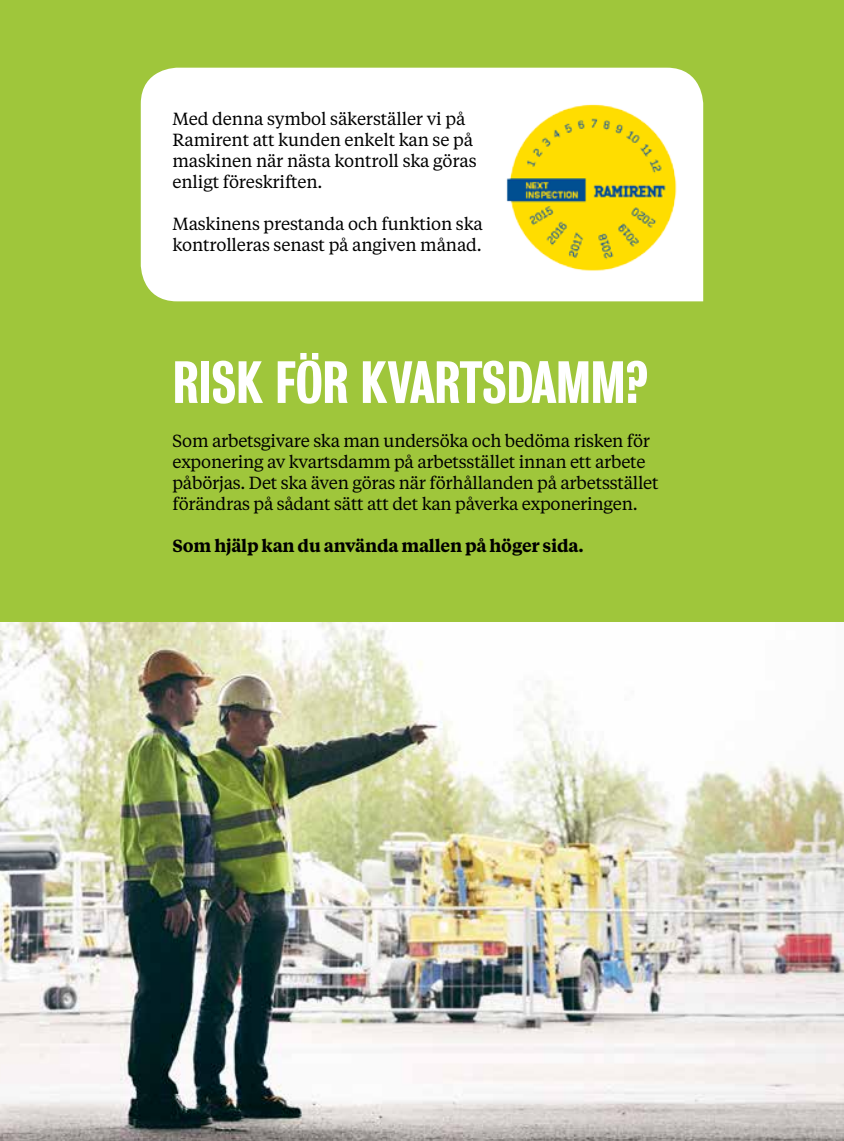
<style>
.page{position:relative;width:844px;height:1141px;background:#fff}
.page>*{position:absolute;margin:0;border:0;box-sizing:border-box;transform-origin:0 0}
.t1{font:500 54.25px "Bureau Grot Cond";letter-spacing:-.01em;color:#fff}
.t2{font:17.5px/21px "Tiempos Text";letter-spacing:-.01em;color:#000}
.t3{font:600 17.5px "Tiempos Text";letter-spacing:-.015em;color:#000}
</style>
<div class="page">
<div style="left:0;top:0;width:843px;height:622px;background:#9fc63b"></div>
<div style="left:141px;top:68px;width:562px;height:233px;background:#fff"></div>
<img style="left:0;top:622px;width:843px;height:519px">
<img style="left:497px;top:96px;width:185px;height:186px">
<p class="t2" style="left:172px;top:108px;width:305px">Med denna symbol säkerställer vi på<br>Ramirent att kunden enkelt kan se på maskinen när nästa kontroll ska göras enligt föreskriften.</p>
<p class="t2" style="left:172px;top:213px;width:312px">Maskinens prestanda och funktion ska kontrolleras senast på angiven månad.</p>
<h1 class="t1" style="left:172px;top:351px;width:477px">RISK FÖR KVARTSDAMM?</h1>
<p class="t2" style="left:172px;top:429px;width:487px">Som arbetsgivare ska man undersöka och bedöma risken för exponering av kvartsdamm på arbetsstället innan ett arbete påbörjas. Det ska även göras när förhållanden på arbetsstället förändras på sådant sätt att det kan påverka exponeringen.</p>
<p class="t3" style="left:172px;top:533px;width:412px">Som hjälp kan du använda mallen på höger sida.</p>
</div>
